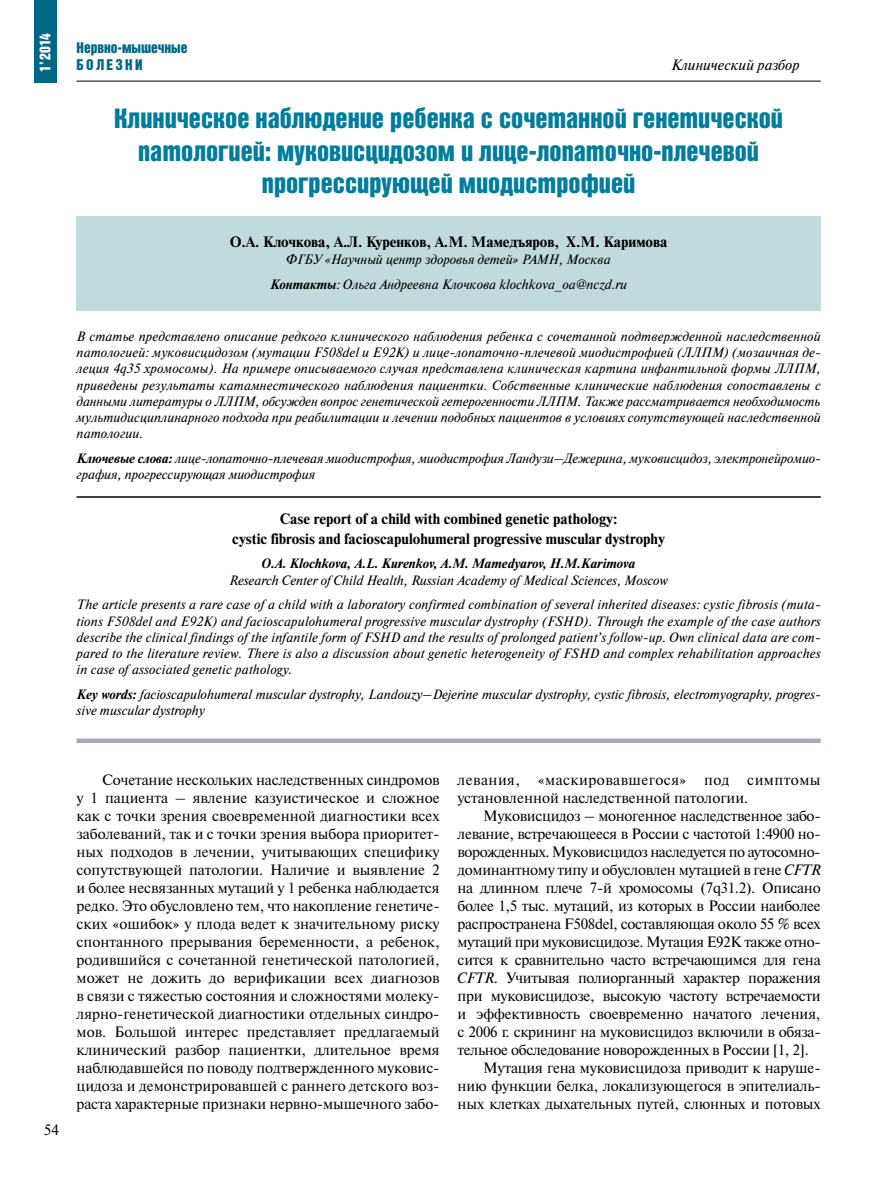
<style>
.page{position:relative;width:893px;height:1191px;background:#fff}
.page>*{position:absolute;margin:0;border:0;box-sizing:border-box;transform-origin:0 0}
.t1{font:27px/32.4px "Bastion Kontrast Alt C";color:#007d9d;text-align:center}
.t2{font:15px/18px "Newton C";letter-spacing:-.02em;color:#000;text-align:justify}
.t3{font:700 15px/19.5px "Newton C";color:#000;text-align:center}
.t4{font:15px/18px "Newton C";color:#000}
.t5{font:15px/16.5px "Bastion Kontrast Alt C";color:#006786}
.t6{font:italic 15px "Newton C";color:#000}
.t7{font:15px "Bastion Kontrast Alt C";color:#fff}
.t8{font:italic 13.5px/16.2px "Newton C";color:#000;text-align:center}
.t9{font:italic 700 13.5px "Newton C";color:#000}
.s1{font-weight:700}
.s2{font-style:italic}
</style>
<div class="page">
<div style="left:34px;top:0;width:22px;height:83px;background:#006786"></div>
<hr style="left:77px;top:81px;width:744px;height:1px;background:#000">
<div style="left:77px;top:216px;width:744px;height:94px;background:#c1dadd"></div>
<hr style="left:77px;top:496px;width:744px;height:2px;background:#000">
<div style="left:77px;top:738px;width:744px;height:5px;background:#a7aab7"></div>
<p class="t7" style="left:38px;top:72px;width:40px;rotate:-90deg">1’2014</p>
<p class="t5" style="left:77px;top:40px;width:113px">Нервно-мышечные<br>БОЛЕЗНИ</p>
<p class="t6" style="left:671px;top:57px;width:130px">Клинический разбор</p>
<h1 class="t1" style="left:114px;top:103px;width:670px">Клиническое наблюдение ребенка с сочетанной генетической патологией: муковисцидозом и лице-лопаточно-плечевой прогрессирующей миодистрофией</h1>
<p class="t3" style="left:230px;top:232px;width:439px">О.А. Клочкова, А.Л. Куренков, А.М. Мамедъяров, Х.М. Каримова</p>
<p class="t8" style="left:270px;top:247px;width:359px;line-height:25px">ФГБУ «Научный центр здоровья детей» РАМН, Москва<br><span class="s1">Контакты</span>: Ольга Андреевна Клочкова klochkova_oa@nczd.ru</p>
<p class="t8" style="left:77px;top:328px;width:746px;text-align:justify">В статье представлено описание редкого клинического наблюдения ребенка с сочетанной подтвержденной наследственной патологией: муковисцидозом (мутации F508del и Е92К) и лице-лопаточно-плечевой миодистрофией (ЛЛПМ) (мозаичная де&shy;леция 4q35 хромосомы). На примере описываемого случая представлена клиническая картина инфантильной формы ЛЛПМ, приведены результаты катамнестического наблюдения пациентки. Собственные клинические наблюдения сопоставлены с данными литературы о ЛЛПМ, обсужден вопрос генетической гетерогенности ЛЛПМ. Также рассматривается необходимость мультидисциплинарного подхода при реабилитации и лечении подобных пациентов в условиях сопутствующей наследственной патологии.</p>
<p class="t8" style="left:77px;top:450px;width:746px;text-align:left"><span class="s1">Ключевые слова:</span> лице-лопаточно-плечевая миодистрофия, миодистрофия Ландузи–Дежерина, муковисцидоз, электронейромио&shy;графия, прогрессирующая миодистрофия</p>
<p class="t3" style="left:232px;top:509px;width:434px">Case report of a child with combined genetic pathology:<br>cystic fibrosis and facioscapulohumeral progressive muscular dystrophy</p>
<p class="t9" style="left:262px;top:556px;width:375px">O.A. Klochkova, A.L. Kurenkov, A.M. Mamedyarov, H.M.Karimova</p>
<p class="t8" style="left:77px;top:568px;width:746px;line-height:24.8px">Research Center of Child Health, Russian Academy of Medical Sciences, Moscow<br>The article presents a rare case of a child with a laboratory confirmed combination of several inherited diseases: cystic fibrosis (muta-</p>
<p class="t8" style="left:77px;top:613px;width:746px;text-align:justify">tions F508del and E92K) and facioscapulohumeral progressive muscular dystrophy (FSHD). Through the example of the case authors describe the clinical findings of the infantile form of FSHD and the results of prolonged patient’s follow-up. Own clinical data are com&shy;pared to the literature review. There is also a discussion about genetic heterogeneity of FSHD and complex rehabilitation approaches in case of associated genetic pathology.</p>
<p class="t8" style="left:77px;top:686px;width:746px;text-align:left"><span class="s1">Key words:</span> facioscapulohumeral muscular dystrophy, Landouzy–Dejerine muscular dystrophy, cystic fibrosis, electromyography, progres&shy;sive muscular dystrophy</p>
<p class="t2" style="left:44px;top:1120px;width:17px">54</p>
<p class="t2" style="left:77px;top:771px;width:365px;text-indent:26px">Сочетание нескольких наследственных синдромов у 1 пациента – явление казуистическое и сложное как с точки зрения своевременной диагностики всех заболеваний, так и с точки зрения выбора приоритет&shy;ных подходов в лечении, учитывающих специфику сопутствующей патологии. Наличие и выявление 2 и более несвязанных мутаций у 1 ребенка наблюдается редко. Это обусловлено тем, что накопление генетиче&shy;ских «ошибок» у плода ведет к значительному риску спонтанного прерывания беременности, а ребенок, родившийся с сочетанной генетической патологией, может не дожить до верификации всех диагнозов в связи с тяжестью состояния и сложностями молеку&shy;лярно-генетической диагностики отдельных синдро&shy;мов. Большой интерес представляет предлагаемый клинический разбор пациентки, длительное время наблюдавшейся по поводу подтвержденного муковис&shy;цидоза и демонстрировавшей с раннего детского воз&shy;раста характерные признаки нервно-мышечного забо-</p>
<p class="t4" style="left:458px;top:771px;width:365px">левания, «маскировавшегося» под симптомы установленной наследственной патологии.</p>
<p class="t2" style="left:483px;top:807px;width:339px">Муковисцидоз – моногенное наследственное забо-</p>
<p class="t2" style="left:458px;top:825px;width:365px">левание, встречающееся в России с частотой 1:4900 но-</p>
<p class="t2" style="left:458px;top:843px;width:365px">ворожденных. Муковисцидоз наследуется по аутосомно-</p>
<p class="t2" style="left:458px;top:861px;width:365px">доминантному типу и обусловлен мутацией в гене <span class="s2">CFTR</span></p>
<p class="t2" style="left:458px;top:879px;width:365px">на длинном плече 7‑й хромосомы (7q31.2). Описано</p>
<p class="t2" style="left:458px;top:897px;width:365px">более 1,5 тыс. мутаций, из которых в России наиболее</p>
<p class="t2" style="left:458px;top:915px;width:365px">распространена F508del, составляющая около 55 % всех</p>
<p class="t2" style="left:458px;top:933px;width:365px">мутаций при муковисцидозе. Мутация Е92К также отно-</p>
<p class="t2" style="left:458px;top:951px;width:365px">сится к сравнительно часто встречающимся для гена</p>
<p class="t2" style="left:458px;top:969px;width:365px"><span class="s2">CFTR</span>. Учитывая полиорганный характер поражения</p>
<p class="t2" style="left:458px;top:987px;width:365px">при муковисцидозе, высокую частоту встречаемости</p>
<p class="t2" style="left:458px;top:1005px;width:364px">и эффективность своевременно начатого лечения,</p>
<p class="t2" style="left:458px;top:1023px;width:365px">с 2006 г. скрининг на муковисцидоз включили в обяза-</p>
<p class="t2" style="left:458px;top:1041px;width:353px">тельное обследование новорожденных в России [1, 2].</p>
<p class="t2" style="left:483px;top:1059px;width:339px">Мутация гена муковисцидоза приводит к наруше-</p>
<p class="t2" style="left:458px;top:1077px;width:365px">нию функции белка, локализующегося в эпителиаль-</p>
<p class="t2" style="left:458px;top:1095px;width:365px">ных клетках дыхательных путей, слюнных и потовых</p>
</div>
